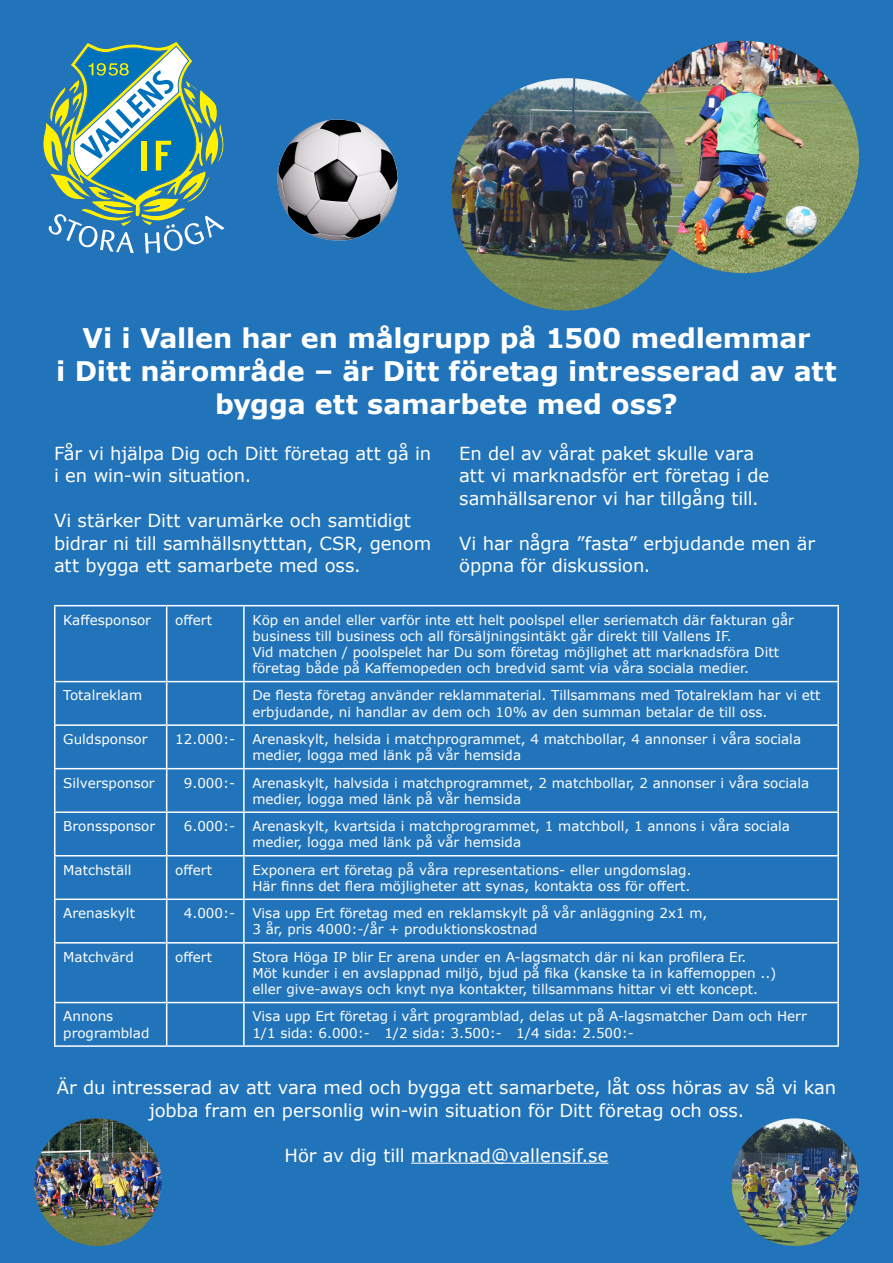
<style>
.page{position:relative;width:893px;height:1263px;background:#2173ba}
.page>*{position:absolute;margin:0;border:0;box-sizing:border-box;transform-origin:0 0}
.t1{font:700 27px/33px "Verdana";letter-spacing:-.005em;color:#fff;text-align:center}
.t2{font:18px/22.5px "Verdana";letter-spacing:-.005em;color:#fff}
.t3{font:13.5px/16.2px "Verdana";color:#fff}
</style>
<div class="page">
<img style="left:627px;top:41px;width:232px;height:232px;border-radius:116px">
<img style="left:731px;top:1118px;width:128px;height:128px;border-radius:64px">
<img style="left:34px;top:1118px;width:128px;height:128px;border-radius:64px">
<img style="left:452px;top:78px;width:232px;height:233px;border-radius:116px">
<img style="left:277px;top:119px;width:121px;height:122px">
<svg style="left:43px;top:42px;width:181px;height:211px"></svg>
<hr style="left:411px;top:1163px;width:197px;height:1px;background:#fff">
<hr style="left:54px;top:605px;width:113px;height:1px;background:#fff">
<hr style="left:54px;top:606px;width:2px;height:75px;background:#fff">
<hr style="left:167px;top:605px;width:77px;height:1px;background:#fff">
<hr style="left:166px;top:606px;width:1px;height:75px;background:#fff">
<hr style="left:244px;top:605px;width:595px;height:1px;background:#fff">
<hr style="left:243px;top:606px;width:2px;height:75px;background:#fff">
<hr style="left:837px;top:606px;width:2px;height:75px;background:#fff">
<hr style="left:54px;top:681px;width:113px;height:1px;background:#fff">
<hr style="left:54px;top:682px;width:2px;height:42px;background:#fff">
<hr style="left:167px;top:681px;width:77px;height:1px;background:#fff">
<hr style="left:166px;top:682px;width:1px;height:42px;background:#fff">
<hr style="left:244px;top:681px;width:595px;height:1px;background:#fff">
<hr style="left:243px;top:682px;width:2px;height:42px;background:#fff">
<hr style="left:837px;top:682px;width:2px;height:42px;background:#fff">
<hr style="left:54px;top:724px;width:113px;height:2px;background:#fff">
<hr style="left:54px;top:726px;width:2px;height:42px;background:#fff">
<hr style="left:167px;top:724px;width:77px;height:2px;background:#fff">
<hr style="left:166px;top:726px;width:1px;height:42px;background:#fff">
<hr style="left:244px;top:724px;width:595px;height:2px;background:#fff">
<hr style="left:243px;top:726px;width:2px;height:42px;background:#fff">
<hr style="left:837px;top:726px;width:2px;height:42px;background:#fff">
<hr style="left:54px;top:768px;width:113px;height:1px;background:#fff">
<hr style="left:54px;top:769px;width:2px;height:42px;background:#fff">
<hr style="left:167px;top:768px;width:77px;height:1px;background:#fff">
<hr style="left:166px;top:769px;width:1px;height:42px;background:#fff">
<hr style="left:244px;top:768px;width:595px;height:1px;background:#fff">
<hr style="left:243px;top:769px;width:2px;height:42px;background:#fff">
<hr style="left:837px;top:769px;width:2px;height:42px;background:#fff">
<hr style="left:54px;top:811px;width:113px;height:2px;background:#fff">
<hr style="left:54px;top:813px;width:2px;height:42px;background:#fff">
<hr style="left:167px;top:811px;width:77px;height:2px;background:#fff">
<hr style="left:166px;top:813px;width:1px;height:42px;background:#fff">
<hr style="left:244px;top:811px;width:595px;height:2px;background:#fff">
<hr style="left:243px;top:813px;width:2px;height:42px;background:#fff">
<hr style="left:837px;top:813px;width:2px;height:42px;background:#fff">
<hr style="left:54px;top:855px;width:113px;height:1px;background:#fff">
<hr style="left:54px;top:856px;width:2px;height:42px;background:#fff">
<hr style="left:167px;top:855px;width:77px;height:1px;background:#fff">
<hr style="left:166px;top:856px;width:1px;height:42px;background:#fff">
<hr style="left:244px;top:855px;width:595px;height:1px;background:#fff">
<hr style="left:243px;top:856px;width:2px;height:42px;background:#fff">
<hr style="left:837px;top:856px;width:2px;height:42px;background:#fff">
<hr style="left:54px;top:898px;width:113px;height:2px;background:#fff">
<hr style="left:54px;top:900px;width:2px;height:42px;background:#fff">
<hr style="left:167px;top:898px;width:77px;height:2px;background:#fff">
<hr style="left:166px;top:900px;width:1px;height:42px;background:#fff">
<hr style="left:244px;top:898px;width:595px;height:2px;background:#fff">
<hr style="left:243px;top:900px;width:2px;height:42px;background:#fff">
<hr style="left:837px;top:900px;width:2px;height:42px;background:#fff">
<hr style="left:54px;top:942px;width:113px;height:1px;background:#fff">
<hr style="left:54px;top:943px;width:2px;height:59px;background:#fff">
<hr style="left:167px;top:942px;width:77px;height:1px;background:#fff">
<hr style="left:166px;top:943px;width:1px;height:59px;background:#fff">
<hr style="left:244px;top:942px;width:595px;height:1px;background:#fff">
<hr style="left:243px;top:943px;width:2px;height:59px;background:#fff">
<hr style="left:837px;top:943px;width:2px;height:59px;background:#fff">
<hr style="left:54px;top:1002px;width:113px;height:1px;background:#fff">
<hr style="left:54px;top:1003px;width:2px;height:42px;background:#fff">
<hr style="left:167px;top:1002px;width:77px;height:1px;background:#fff">
<hr style="left:166px;top:1003px;width:1px;height:42px;background:#fff">
<hr style="left:244px;top:1002px;width:595px;height:1px;background:#fff">
<hr style="left:243px;top:1003px;width:2px;height:42px;background:#fff">
<hr style="left:837px;top:1003px;width:2px;height:42px;background:#fff">
<hr style="left:54px;top:1045px;width:113px;height:2px;background:#fff">
<hr style="left:167px;top:1045px;width:77px;height:2px;background:#fff">
<hr style="left:244px;top:1045px;width:595px;height:2px;background:#fff">
<p class="t1" style="left:56px;top:321px;width:782px">Vi i Vallen har en målgrupp på 1500 medlemmar<br>i Ditt närområde – är Ditt företag intresserad av att bygga ett samarbete med oss?</p>
<p class="t2" style="left:54px;top:442px;width:379px">Får vi hjälpa Dig och Ditt företag att gå in i en win-win situation.</p>
<p class="t2" style="left:54px;top:509px;width:379px">Vi stärker Ditt varumärke och samtidigt bidrar ni till samhällsnytttan, CSR, genom att bygga ett samarbete med oss.</p>
<p class="t2" style="left:459px;top:442px;width:312px">En del av vårat paket skulle vara att vi marknadsför ert företag i de samhällsarenor vi har tillgång till.</p>
<p class="t2" style="left:459px;top:532px;width:357px">Vi har några ”fasta” erbjudande men är öppna för diskussion.</p>
<p class="t3" style="left:63px;top:611px;width:89px">Kaffesponsor</p>
<p class="t3" style="left:175px;top:611px;width:38px">offert</p>
<p class="t3" style="left:252px;top:611px;width:543px">Köp en andel eller varför inte ett helt poolspel eller seriematch där fakturan går business till business och all försäljningsintäkt går direkt till Vallens IF.</p>
<p class="t3" style="left:252px;top:644px;width:528px">Vid matchen / poolspelet har Du som företag möjlighet att marknadsföra Ditt företag både på Kaffemopeden och bredvid samt via våra sociala medier.</p>
<p class="t3" style="left:63px;top:687px;width:80px">Totalreklam</p>
<p class="t3" style="left:252px;top:687px;width:570px">De flesta företag använder reklammaterial. Tillsammans med Totalreklam har vi ett erbjudande, ni handlar av dem och 10% av den summan betalar de till oss.</p>
<p class="t3" style="left:63px;top:731px;width:86px">Guldsponsor</p>
<p class="t3" style="left:175px;top:731px;width:62px">12.000:-</p>
<p class="t3" style="left:252px;top:731px;width:550px">Arenaskylt, helsida i matchprogrammet, 4 matchbollar, 4 annonser i våra sociala medier, logga med länk på vår hemsida</p>
<p class="t3" style="left:63px;top:774px;width:93px">Silversponsor</p>
<p class="t3" style="left:184px;top:774px;width:53px">9.000:-</p>
<p class="t3" style="left:252px;top:774px;width:558px">Arenaskylt, halvsida i matchprogrammet, 2 matchbollar, 2 annonser i våra sociala medier, logga med länk på vår hemsida</p>
<p class="t3" style="left:63px;top:818px;width:93px">Bronssponsor</p>
<p class="t3" style="left:184px;top:818px;width:53px">6.000:-</p>
<p class="t3" style="left:252px;top:818px;width:539px">Arenaskylt, kvartsida i matchprogrammet, 1 matchboll, 1 annons i våra sociala medier, logga med länk på vår hemsida</p>
<p class="t3" style="left:63px;top:861px;width:70px">Matchställ</p>
<p class="t3" style="left:175px;top:861px;width:38px">offert</p>
<p class="t3" style="left:252px;top:861px;width:441px">Exponera ert företag på våra representations- eller ungdomslag.<br>Här finns det flera möjligheter att synas, kontakta oss för offert.</p>
<p class="t3" style="left:63px;top:905px;width:73px">Arenaskylt</p>
<p class="t3" style="left:184px;top:905px;width:53px">4.000:-</p>
<p class="t3" style="left:252px;top:905px;width:457px">Visa upp Ert företag med en reklamskylt på vår anläggning 2x1 m,<br>3 år, pris 4000:-/år + produktionskostnad</p>
<p class="t3" style="left:63px;top:948px;width:72px">Matchvärd</p>
<p class="t3" style="left:175px;top:948px;width:38px">offert</p>
<p class="t3" style="left:252px;top:948px;width:525px">Stora Höga IP blir Er arena under en A-lagsmatch där ni kan profilera Er.<br>Möt kunder i en avslappnad miljö, bjud på fika (kanske ta in kaffemoppen ..) eller give-aways och knyt nya kontakter, tillsammans hittar vi ett koncept.</p>
<p class="t3" style="left:63px;top:1008px;width:88px">Annons programblad</p>
<p class="t3" style="left:252px;top:1008px;width:556px">Visa upp Ert företag i vårt programblad, delas ut på A-lagsmatcher Dam och Herr</p>
<p class="t3" style="left:252px;top:1024px;width:383px">1/1 sida: 6.000:- 1/2 sida: 3.500:- 1/4 sida: 2.500:-</p>
<p class="t2" style="left:57px;top:1076px;width:781px;text-align:center">Är du intresserad av att vara med och bygga ett samarbete, låt oss höras av så vi kan jobba fram en personlig win-win situation för Ditt företag och oss.</p>
<p class="t2" style="left:285px;top:1143px;width:325px">Hör av dig till marknad@vallensif.se</p>
</div>
